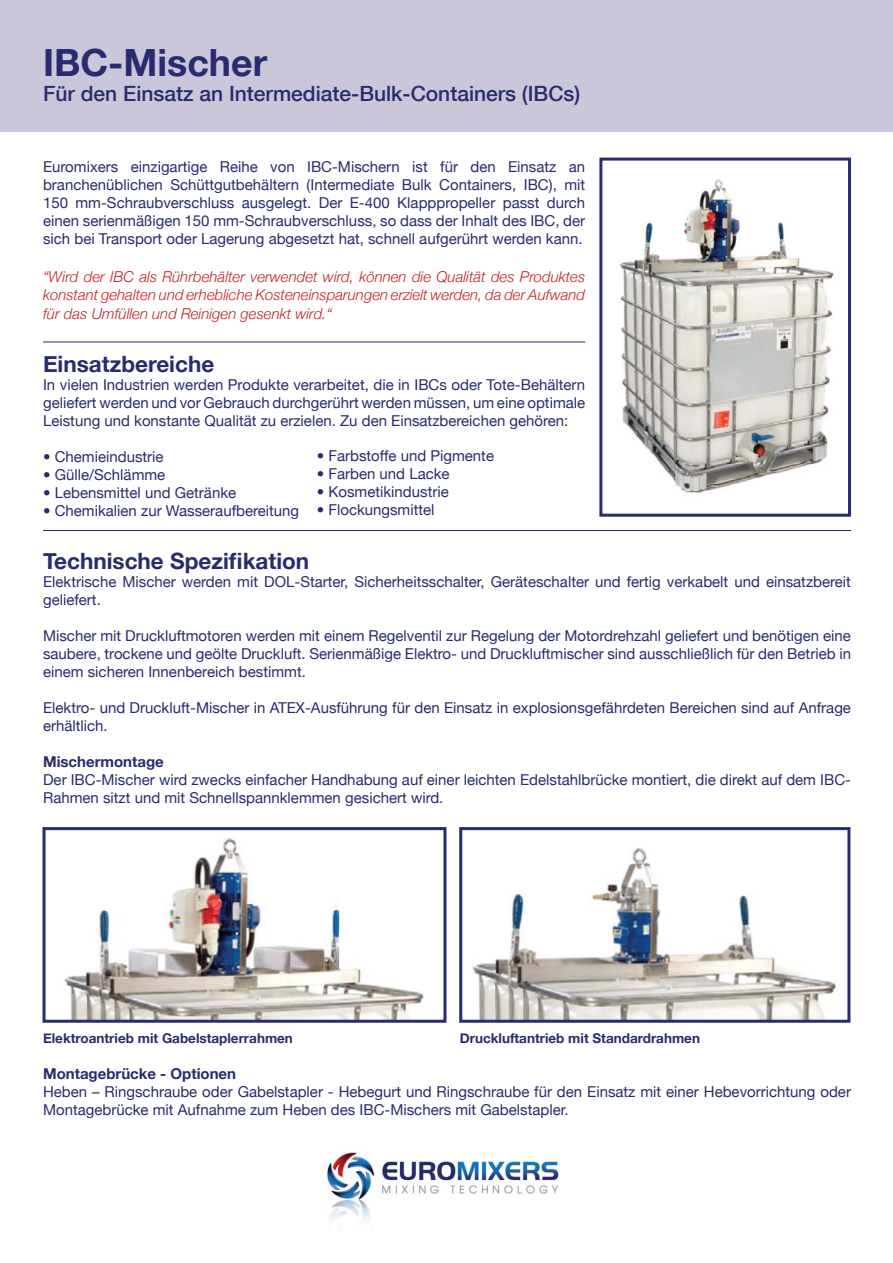
<style>
.page{position:relative;width:893px;height:1263px;background:#fff}
.page>*{position:absolute;margin:0;border:0;box-sizing:border-box;transform-origin:0 0}
.t1{font:700 37.5px "Helvetica Neue";color:#282b6f}
.t2{font:700 22.5px "Helvetica Neue";color:#282b6f}
.t3{font:500 21px "Helvetica Neue";color:#282b6f}
.t4{font:15px/18px "Helvetica Neue";color:#282b6f}
.t5{font:italic 300 15px/18px "Helvetica Neue";color:#c52026}
.t6{font:700 15px "Helvetica Neue";color:#282b6f}
.t7{font:700 13.5px "Helvetica Neue";color:#282b6f}
</style>
<div class="page">
<div style="left:0;top:0;width:893px;height:131px;background:#cbc7da"></div>
<img style="left:326px;top:1152px;width:233px;height:71px">
<img style="left:619px;top:179px;width:215px;height:314px">
<div style="left:599px;top:158px;width:252px;height:359px;border:3px solid #282b6f"></div>
<img style="left:64px;top:838px;width:360px;height:181px">
<div style="left:43px;top:827px;width:403px;height:196px;border:3px solid #282b6f"></div>
<img style="left:472px;top:848px;width:364px;height:171px">
<div style="left:459px;top:827px;width:391px;height:196px;border:3px solid #282b6f"></div>
<hr style="left:43px;top:530px;width:808px;height:1px;background:#282b6f">
<hr style="left:43px;top:342px;width:542px;height:1px;background:#282b6f">
<h1 class="t1" style="left:43px;top:40px;width:226px">IBC-Mischer</h1>
<h3 class="t3" style="left:43px;top:81px;width:539px">Für den Einsatz an Intermediate-Bulk-Containers (IBCs)</h3>
<p class="t4" style="left:43px;top:157px;width:544px;text-align:justify">Euromixers einzigartige Reihe von IBC-Mischern ist für den Einsatz an branchenüblichen Schüttgutbehältern (Intermediate Bulk Containers, IBC), mit 150 mm-Schraubverschluss ausgelegt. Der E-400 Klapppropeller passt durch einen serienmäßigen 150 mm-Schraubverschluss, so dass der Inhalt des IBC, der sich bei Transport oder Lagerung abgesetzt hat, schnell aufgerührt werden kann.</p>
<p class="t5" style="left:43px;top:267px;width:544px">“Wird der IBC als Rührbehälter verwendet wird, können die Qualität des Produktes konstant gehalten und erhebliche Kosteneinsparungen erzielt werden, da der Aufwand</p>
<p class="t5" style="left:43px;top:305px;width:290px">für das Umfüllen und Reinigen gesenkt wird.“</p>
<h2 class="t2" style="left:43px;top:350px;width:173px">Einsatzbereiche</h2>
<p class="t4" style="left:43px;top:375px;width:544px;text-align:justify">In vielen Industrien werden Produkte verarbeitet, die in IBCs oder Tote-Behältern geliefert werden und vor Gebrauch durchgerührt werden müssen, um eine optimale Leistung und konstante Qualität zu erzielen. Zu den Einsatzbereichen gehören:</p>
<p class="t4" style="left:43px;top:447px;width:122px">• Chemieindustrie</p>
<p class="t4" style="left:43px;top:465px;width:124px">• Gülle/Schlämme</p>
<p class="t4" style="left:43px;top:483px;width:195px">• Lebensmittel und Getränke</p>
<p class="t4" style="left:43px;top:501px;width:258px">• Chemikalien zur Wasseraufbereitung</p>
<h2 class="t2" style="left:43px;top:547px;width:268px">Technische Spezifikation</h2>
<p class="t4" style="left:43px;top:572px;width:809px">Elektrische Mischer werden mit DOL-Starter, Sicherheitsschalter, Geräteschalter und fertig verkabelt und einsatzbereit geliefert.</p>
<p class="t4" style="left:43px;top:626px;width:809px;text-align:justify">Mischer mit Druckluftmotoren werden mit einem Regelventil zur Regelung der Motordrehzahl geliefert und benötigen eine saubere, trockene und geölte Druckluft. Serienmäßige Elektro- und Druckluftmischer sind ausschließlich für den Betrieb in einem sicheren Innenbereich bestimmt.</p>
<p class="t4" style="left:43px;top:698px;width:809px">Elektro- und Druckluft-Mischer in ATEX-Ausführung für den Einsatz in explosionsgefährdeten Bereichen sind auf Anfrage erhältlich.</p>
<p class="t6" style="left:43px;top:752px;width:122px">Mischermontage</p>
<p class="t4" style="left:43px;top:770px;width:809px">Der IBC-Mischer wird zwecks einfacher Handhabung auf einer leichten Edelstahlbrücke montiert, die direkt auf dem IBC-<br>Rahmen sitzt und mit Schnellspannklemmen gesichert wird.</p>
<p class="t4" style="left:317px;top:446px;width:179px">• Farbstoffe und Pigmente</p>
<p class="t4" style="left:317px;top:464px;width:134px">• Farben und Lacke</p>
<p class="t4" style="left:317px;top:482px;width:133px">• Kosmetikindustrie</p>
<p class="t4" style="left:317px;top:500px;width:119px">• Flockungsmittel</p>
<p class="t7" style="left:43px;top:1030px;width:251px">Elektroantrieb mit Gabelstaplerrahmen</p>
<p class="t7" style="left:460px;top:1030px;width:242px">Druckluftantrieb mit Standardrahmen</p>
<p class="t6" style="left:43px;top:1064px;width:195px">Montagebrücke - Optionen</p>
<p class="t4" style="left:43px;top:1082px;width:809px">Heben – Ringschraube oder Gabelstapler - Hebegurt und Ringschraube für den Einsatz mit einer Hebevorrichtung oder<br>Montagebrücke mit Aufnahme zum Heben des IBC-Mischers mit Gabelstapler.</p>
</div>
